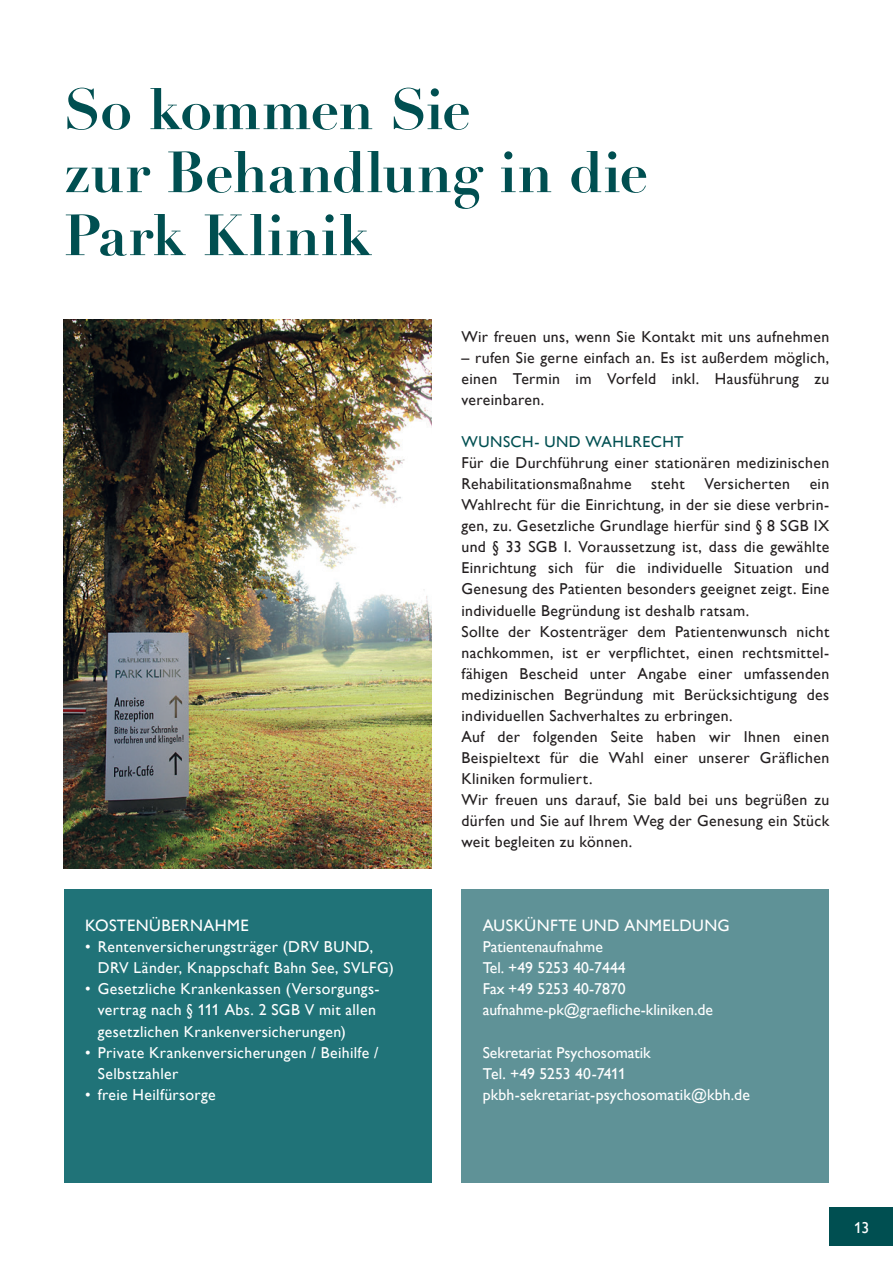
<style>
.page{position:relative;width:893px;height:1263px;background:#fff}
.page>*{position:absolute;margin:0;border:0;box-sizing:border-box;transform-origin:0 0}
.t1{font:700 57px/63px "Didot LT Pro";letter-spacing:-.005em;color:#004f51}
.t2{font:16.5px "Gill Alt One";letter-spacing:.025em;color:#fff}
.t3{font:15.75px/21px "Gill Alt One";letter-spacing:.025em;color:#231f20;text-align:justify}
.t4{font:15.75px/21px "Gill Alt One";letter-spacing:.02em;color:#fff}
.t5{font:15.75px/21px "Gill Alt One";color:#fff}
.t6{font:15.75px "Gill Alt One";letter-spacing:.03em;color:#004f51}
</style>
<div class="page">
<div style="left:461px;top:889px;width:368px;height:293px;background:#5f9297"></div>
<div style="left:64px;top:889px;width:368px;height:293px;background:#207378"></div>
<img style="left:64px;top:320px;width:368px;height:548px">
<div style="left:829px;top:1208px;width:64px;height:38px;background:#004f51"></div>
<h1 class="t1" style="left:64px;top:79px;width:586px">So kommen Sie<br>zur Behandlung in die<br>Park Klinik</h1>
<p class="t2" style="left:85px;top:916px;width:165px">KOSTENÜBERNAHME</p>
<p class="t4" style="left:98px;top:936px;width:297px;text-indent:-13px">• Rentenversicherungsträger (DRV BUND,<br>DRV Länder, Knappschaft Bahn See, SVLFG)</p>
<p class="t4" style="left:98px;top:978px;width:282px;text-indent:-13px">• Gesetzliche Krankenkassen (Versorgungs&shy;vertrag nach § 111 Abs. 2 SGB V mit allen gesetzlichen Krankenversicherungen)</p>
<p class="t4" style="left:98px;top:1042px;width:282px;text-indent:-13px">• Private Krankenversicherungen / Beihilfe /<br>Selbstzahler</p>
<p class="t4" style="left:85px;top:1084px;width:132px">• freie Heilfürsorge</p>
<p class="t3" style="left:461px;top:326px;width:369px">Wir freuen uns, wenn Sie Kontakt mit uns aufnehmen</p>
<p class="t3" style="left:461px;top:347px;width:369px">– rufen Sie gerne einfach an. Es ist außerdem möglich, einen Termin im Vorfeld inkl. Hausführung zu vereinbaren.</p>
<p class="t6" style="left:461px;top:433px;width:224px">WUNSCH- UND WAHLRECHT</p>
<p class="t3" style="left:461px;top:452px;width:369px;text-align:left">Für die Durchführung einer stationären medizinischen Rehabilitationsmaßnahme steht Versicherten ein Wahlrecht für die Einrichtung, in der sie diese verbrin&shy;gen, zu. Gesetzliche Grundlage hierfür sind § 8 SGB IX und § 33 SGB I. Voraussetzung ist, dass die gewählte Einrichtung sich für die individuelle Situation und Genesung des Patienten besonders geeignet zeigt. Eine individuelle Begründung ist deshalb ratsam.<br>Sollte der Kostenträger dem Patientenwunsch nicht nachkommen, ist er verpflichtet, einen rechtsmittel&shy;fähigen Bescheid unter Angabe einer umfassenden medizinischen Begründung mit Berücksichtigung des individuellen Sachverhaltes zu erbringen.<br>Auf der folgenden Seite haben wir Ihnen einen Beispieltext für die Wahl einer unserer Gräflichen Kliniken formuliert.<br>Wir freuen uns darauf, Sie bald bei uns begrüßen zu dürfen und Sie auf Ihrem Weg der Genesung ein Stück weit begleiten zu können.</p>
<p class="t2" style="left:483px;top:916px;width:249px">AUSKÜNFTE UND ANMELDUNG</p>
<p class="t5" style="left:483px;top:936px;width:232px">Patientenaufnahme<br>Tel. +49 5253 40-7444<br>Fax +49 5253 40-7870 aufnahme-pk@graefliche-kliniken.de</p>
<p class="t5" style="left:483px;top:1042px;width:269px">Sekretariat Psychosomatik<br>Tel. +49 5253 40-7411 pkbh-sekretariat-psychosomatik@kbh.de</p>
<p class="t4" style="left:854px;top:1217px;width:17px">13</p>
</div>
